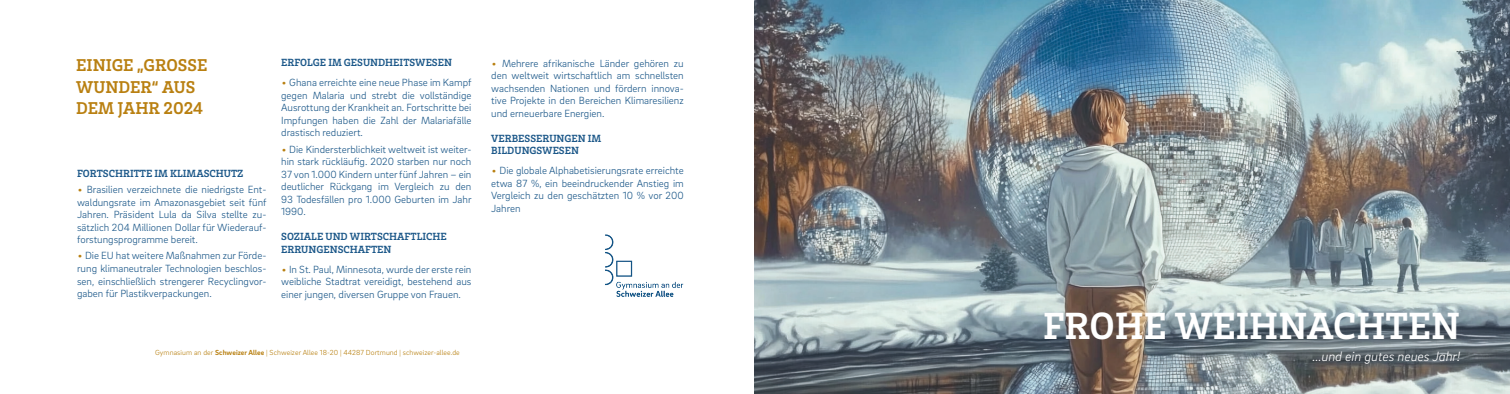
<style>
.page{position:relative;width:1510px;height:394px;background:#fff}
.page>*{position:absolute;margin:0;border:0;box-sizing:border-box;transform-origin:0 0}
.t1{font:700 38.75px "Brix Slab";color:#fff}
.t2{font:700 17.5px/21px "Brix Slab";color:#b98011}
.t3{font:italic 300 13.75px "Brix Sans";color:#fff}
.t4{font:300 10.62px/12.5px "Brix Sans";color:#1c5889;text-align:justify}
.t5{font:700 10.62px/12.5px "Brix Slab";color:#1c5889}
.t6{font:300 7.5px "Brix Sans";letter-spacing:.01em;color:#b88011}
.s1{font-family:"Brix Slab";font-weight:700;color:#b98011}
.s2{font-weight:700}
</style>
<div class="page">
<img style="left:605px;top:234px;width:79px;height:63px">
<img style="left:755px;top:0;width:754px;height:393px">
<p class="t2" style="left:76px;top:54px;width:133px">EINIGE „GROSSE</p>
<p class="t2" style="left:76px;top:75px;width:128px">WUNDER“ AUS<br>DEM JAHR 2024</p>
<p class="t5" style="left:77px;top:166px;width:168px">FORTSCHRITTE IM KLIMASCHUTZ</p>
<p class="t4" style="left:77px;top:183px;width:191px"><span class="s1">•</span> Brasilien verzeichnete die niedrigste Ent&shy;waldungsrate im Amazonasgebiet seit fünf Jahren. Präsident Lula da Silva stellte zu&shy;sätzlich 204 Millionen Dollar für Wiederauf&shy;forstungsprogramme bereit.</p>
<p class="t4" style="left:77px;top:249px;width:191px"><span class="s1">•</span> Die EU hat weitere Maßnahmen zur Förde&shy;rung klimaneutraler Technologien beschlos&shy;sen, einschließlich strengerer Recyclingvor&shy;gaben für Plastikverpackungen.</p>
<p class="t5" style="left:281px;top:56px;width:172px">ERFOLGE IM GESUNDHEITSWESEN</p>
<p class="t4" style="left:281px;top:76px;width:192px"><span class="s1">•</span> Ghana erreichte eine neue Phase im Kampf gegen Malaria und strebt die vollständige Ausrottung der Krankheit an. Fortschritte bei Impfungen haben die Zahl der Malariafälle drastisch reduziert.</p>
<p class="t4" style="left:281px;top:142px;width:192px"><span class="s1">•</span> Die Kindersterblichkeit weltweit ist weiter&shy;hin stark rückläufig. 2020 starben nur noch 37 von 1.000 Kindern unter fünf Jahren – ein deutlicher Rückgang im Vergleich zu den 93 Todesfällen pro 1.000 Geburten im Jahr 1990.</p>
<p class="t5" style="left:281px;top:229px;width:167px">SOZIALE UND WIRTSCHAFTLICHE<br>ERRUNGENSCHAFTEN</p>
<p class="t4" style="left:281px;top:262px;width:192px"><span class="s1">•</span> In St. Paul, Minnesota, wurde der erste rein weibliche Stadtrat vereidigt, bestehend aus einer jungen, diversen Gruppe von Frauen.</p>
<p class="t4" style="left:491px;top:56px;width:194px"><span class="s1">•</span> Mehrere afrikanische Länder gehören zu den weltweit wirtschaftlich am schnellsten wachsenden Nationen und fördern innova&shy;tive Projekte in den Bereichen Klimaresilienz und erneuerbare Energien.</p>
<p class="t5" style="left:491px;top:131px;width:112px">VERBESSERUNGEN IM</p>
<p class="t5" style="left:491px;top:144px;width:89px">BILDUNGSWESEN</p>
<p class="t4" style="left:491px;top:164px;width:194px"><span class="s1">•</span> Die globale Alphabetisierungsrate erreichte etwa 87 %, ein beeindruckender Anstieg im Vergleich zu den geschätzten 10 % vor 200<br>Jahren</p>
<p class="t6" style="left:155px;top:347px;width:306px">Gymnasium an der <span class="s2">Schweizer Allee</span> | Schweizer Allee 18-20 | 44287 Dortmund | schweizer-allee.de</p>
<p class="t1" style="left:1043px;top:299px;width:418px">FROHE WEIHNACHTEN</p>
<p class="t3" style="left:1312px;top:347px;width:149px">...und ein gutes neues Jahr!</p>
</div>
